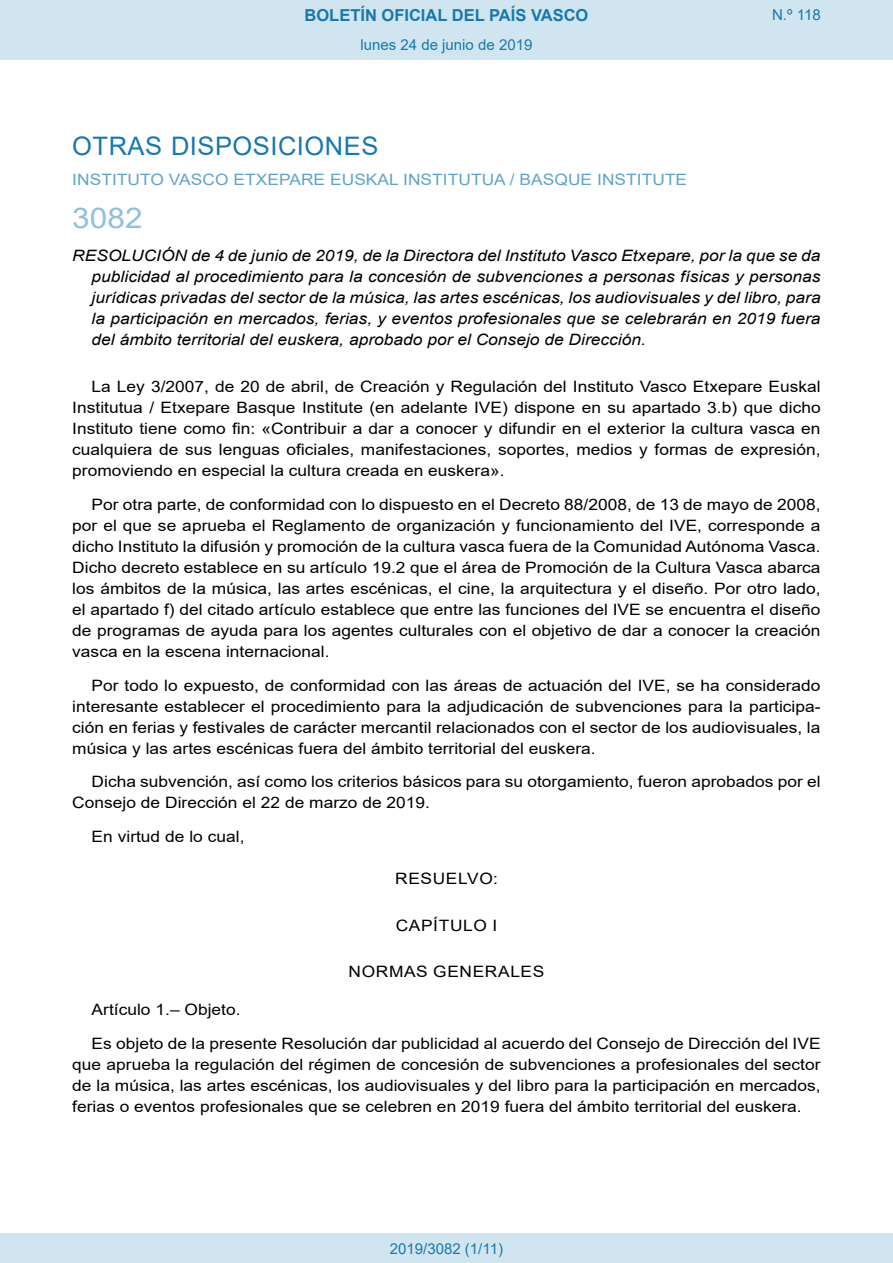
<style>
.page{position:relative;width:893px;height:1263px;background:#fff}
.page>*{position:absolute;margin:0;border:0;box-sizing:border-box;transform-origin:0 0}
.BOPVOrden{font:28.5px "Arial";color:#90c0db;scale:1.11 1}
.BOPVSeccion{font:25.5px "Arial";letter-spacing:.02em;color:#1879ad}
.t1{font:700 16.5px "Arial";color:#1879ad}
.BOPVDetalle{font:15.6px/21px "Arial";color:#000;text-align:justify;scale:1.11 1}
.BOPVTitulo{font:italic 15.6px/21px "Arial";color:#000;text-align:justify;scale:1.11 1}
.BOPVOrganismo{font:15.6px "Arial";letter-spacing:.005em;color:#5ea4ca;scale:1.11 1}
.BOPVClave{font:15.6px "Arial";letter-spacing:.035em;color:#000;scale:1.11 1}
.Paginacion_Centro{font:15px "Arial";color:#1879ad}
</style>
<div class="page">
<div style="left:0;top:0;width:893px;height:60px;background:#d0e5f0"></div>
<div style="left:0;top:1233px;width:893px;height:30px;background:#d0e5f0"></div>
<p class="t1" style="left:305px;top:3px;width:285px">BOLETÍN OFICIAL DEL PAÍS VASCO</p>
<p class="Paginacion_Centro" style="left:361px;top:35px;width:173px">lunes 24 de junio de 2019</p>
<p class="Paginacion_Centro" style="left:772px;top:5px;width:50px">N.º 118</p>
<p class="BOPVSeccion" style="left:72px;top:128px;width:308px">OTRAS DISPOSICIONES</p>
<p class="BOPVOrganismo" style="left:72px;top:169px;width:555px">INSTITUTO VASCO ETXEPARE EUSKAL INSTITUTUA / BASQUE INSTITUTE</p>
<p class="BOPVOrden" style="left:72px;top:198px;width:65px">3082</p>
<p class="BOPVTitulo" style="left:92px;top:246px;width:658px;text-indent:-19px">RESOLUCIÓN de 4 de junio de 2019, de la Directora del Instituto Vasco Etxepare, por la que se da publicidad al procedimiento para la concesión de subvenciones a personas físicas y personas jurídicas privadas del sector de la música, las artes escénicas, los audiovisuales y del libro, para la participación en mercados, ferias, y eventos profesionales que se celebrarán en 2019 fuera del ámbito territorial del euskera, aprobado por el Consejo de Dirección.</p>
<p class="BOPVDetalle" style="left:72px;top:376px;width:676px;text-indent:19px">La Ley 3/2007, de 20 de abril, de Creación y Regulación del Instituto Vasco Etxepare Euskal Institutua / Etxepare Basque Institute (en adelante IVE) dispone en su apartado 3.b) que dicho Instituto tiene como fin: «Contribuir a dar a conocer y difundir en el exterior la cultura vasca en cualquiera de sus lenguas oficiales, manifestaciones, soportes, medios y formas de expresión, promoviendo en especial la cultura creada en euskera».</p>
<p class="BOPVDetalle" style="left:72px;top:494px;width:676px;text-indent:19px">Por otra parte, de conformidad con lo dispuesto en el Decreto 88/2008, de 13 de mayo de 2008, por el que se aprueba el Reglamento de organización y funcionamiento del IVE, corresponde a dicho Instituto la difusión y promoción de la cultura vasca fuera de la Comunidad Autónoma Vasca.<br>Dicho decreto establece en su artículo 19.2 que el área de Promoción de la Cultura Vasca abarca los ámbitos de la música, las artes escénicas, el cine, la arquitectura y el diseño. Por otro lado, el apartado f) del citado artículo establece que entre las funciones del IVE se encuentra el diseño de programas de ayuda para los agentes culturales con el objetivo de dar a conocer la creación vasca en la escena internacional.</p>
<p class="BOPVDetalle" style="left:72px;top:674px;width:676px;text-indent:19px">Por todo lo expuesto, de conformidad con las áreas de actuación del IVE, se ha considerado interesante establecer el procedimiento para la adjudicación de subvenciones para la participa&shy;ción en ferias y festivales de carácter mercantil relacionados con el sector de los audiovisuales, la música y las artes escénicas fuera del ámbito territorial del euskera.</p>
<p class="BOPVDetalle" style="left:72px;top:771px;width:676px;text-indent:19px">Dicha subvención, así como los criterios básicos para su otorgamiento, fueron aprobados por el<br>Consejo de Dirección el 22 de marzo de 2019.</p>
<p class="BOPVDetalle" style="left:92px;top:826px;width:139px">En virtud de lo cual,</p>
<p class="BOPVClave" style="left:395px;top:868px;width:94px">RESUELVO:</p>
<p class="BOPVClave" style="left:396px;top:915px;width:93px">CAPÍTULO I</p>
<p class="BOPVClave" style="left:349px;top:961px;width:178px">NORMAS GENERALES</p>
<p class="BOPVDetalle" style="left:92px;top:999px;width:136px">Artículo 1.– Objeto.</p>
<p class="BOPVDetalle" style="left:72px;top:1033px;width:676px;text-indent:19px">Es objeto de la presente Resolución dar publicidad al acuerdo del Consejo de Dirección del IVE que aprueba la regulación del régimen de concesión de subvenciones a profesionales del sector de la música, las artes escénicas, los audiovisuales y del libro para la participación en mercados, ferias o eventos profesionales que se celebren en 2019 fuera del ámbito territorial del euskera.</p>
<p class="Paginacion_Centro" style="left:390px;top:1238px;width:115px">2019/3082 (1/11)</p>
</div>
